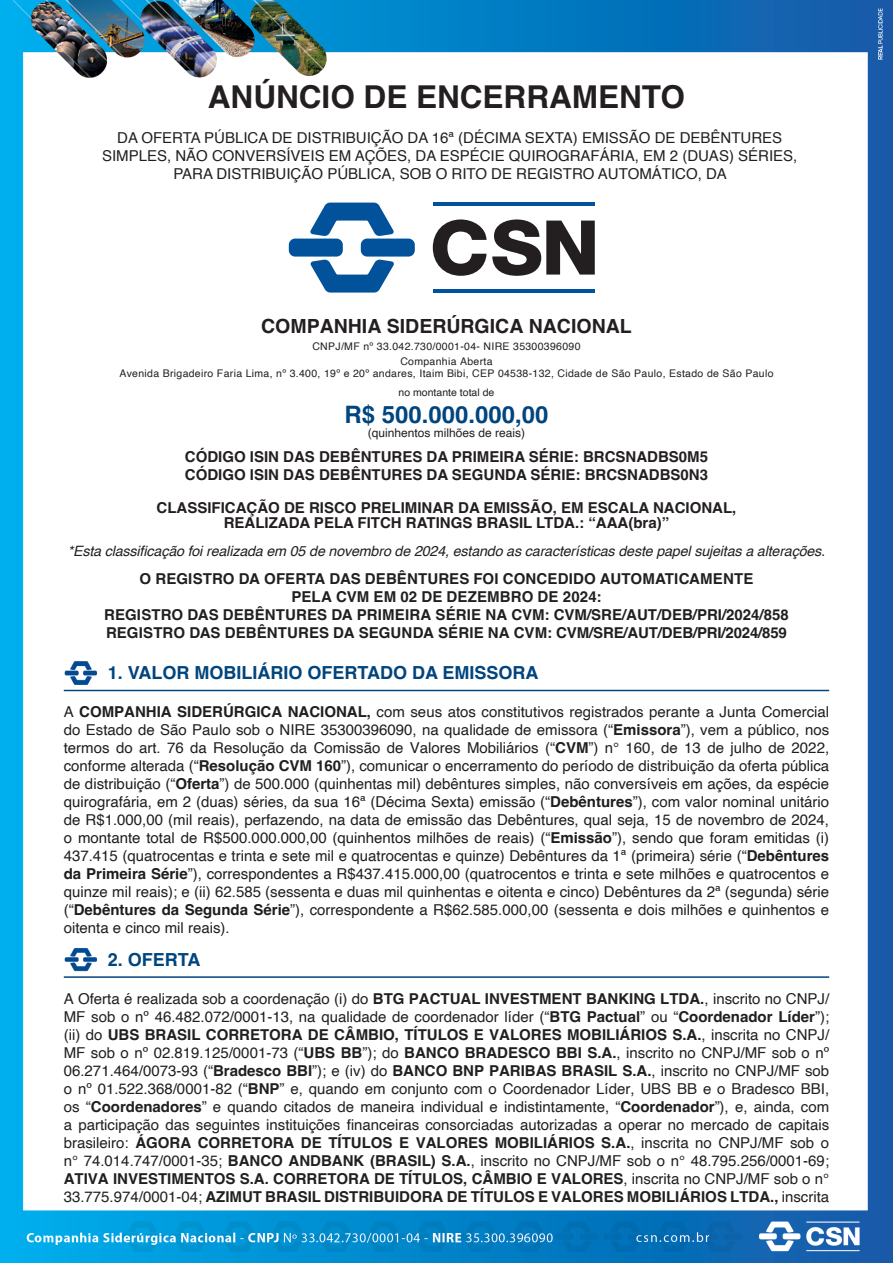
<style>
.page{position:relative;width:893px;height:1263px;background:#fff}
.page>*{position:absolute;margin:0;border:0;box-sizing:border-box;transform-origin:0 0}
.t1{font:700 31.5px "Helvetica";color:#231f20}
.t2{font:700 24px "Helvetica";color:#01457e}
.t3{font:700 19.5px "Helvetica";color:#231f20}
.t4{font:700 18px "Helvetica";color:#01457e}
.t5{font:15px/18px "Helvetica";color:#211f1f;text-align:justify}
.t6{font:15px/18px "Helvetica";color:#201f1f;text-align:justify}
.t7{font:15px/18px "Helvetica";color:#221f1f;text-align:justify}
.t8{font:700 15px/18px "Helvetica";letter-spacing:.005em;color:#221f1f;text-align:center}
.t9{font:700 15px/15px "Helvetica";color:#231f20;text-align:center}
.t10{font:15px/18px "Helvetica";color:#231f20;text-align:center}
.t11{font:15px "Helvetica";color:#1f1e1e}
.t12{font:italic 14.25px "Helvetica";letter-spacing:-.01em;color:#231f20}
.t13{font:12px "Helvetica";color:#231f20}
.t14{font:10.5px/15px "Helvetica";letter-spacing:.03em;color:#231f20;text-align:center}
.t15{font:10.5px "Helvetica";color:#231f20}
.s1{font-weight:700}
.s2{color:#1f1e1e}
.s3{font-weight:700;color:#1f1e1e}
.s4{color:#231f20}
.s5{color:#221f1f}
</style>
<div class="page">
<img style="left:0;top:0;width:893px;height:1263px">
<hr style="left:64px;top:976px;width:765px;height:2px;background:#01457e">
<hr style="left:64px;top:690px;width:765px;height:1px;background:#01457e">
<svg style="left:878px;top:9px;width:5px;height:51px"></svg>
<svg style="left:433px;top:219px;width:53px;height:57px"></svg>
<svg style="left:492px;top:219px;width:103px;height:57px"></svg>
<hr style="left:433px;top:203px;width:162px;height:3px;background:#01529b">
<hr style="left:433px;top:290px;width:162px;height:3px;background:#01529b">
<div style="left:289px;top:239px;width:54px;height:18px;background:#01529b;border-radius:6px"></div>
<div style="left:361px;top:239px;width:54px;height:18px;background:#01529b;border-radius:6px"></div>
<svg style="left:310px;top:259px;width:84px;height:34px"></svg>
<svg style="left:310px;top:203px;width:84px;height:33px"></svg>
<img style="left:64px;top:659px;width:35px;height:26px">
<img style="left:64px;top:946px;width:35px;height:26px">
<h1 class="t1" style="left:208px;top:77px;width:479px">ANÚNCIO DE ENCERRAMENTO</h1>
<p class="t10" style="left:102px;top:129px;width:697px">DA OFERTA PÚBLICA DE DISTRIBUIÇÃO DA 16ª (DÉCIMA SEXTA) EMISSÃO DE DEBÊNTURES<br>SIMPLES, NÃO CONVERSÍVEIS EM AÇÕES, DA ESPÉCIE QUIROGRAFÁRIA, EM 2 (DUAS) SÉRIES,<br>PARA DISTRIBUIÇÃO PÚBLICA, SOB O RITO DE REGISTRO AUTOMÁTICO, DA</p>
<h3 class="t3" style="left:261px;top:314px;width:372px">COMPANHIA SIDERÚRGICA NACIONAL</h3>
<p class="t14" style="left:312px;top:339px;width:270px">CNPJ/MF nº 33.042.730/0001-04- NIRE 35300396090<br>Companhia Aberta</p>
<p class="t14" style="left:119px;top:366px;width:656px">Avenida Brigadeiro Faria Lima, nº 3.400, 19º e 20º andares, Itaim Bibi, CEP 04538-132, Cidade de São Paulo, Estado de São Paulo</p>
<p class="t15" style="left:399px;top:384px;width:97px">no montante total de</p>
<h2 class="t2" style="left:344px;top:400px;width:206px">R$ 500.000.000,00</h2>
<p class="t13" style="left:368px;top:423px;width:159px">(quinhentos milhões de reais)</p>
<p class="t9" style="left:185px;top:451px;width:525px">CÓDIGO ISIN DAS DEBÊNTURES DA PRIMEIRA SÉRIE: BRCSNADBS0M5</p>
<p class="t9" style="left:185px;top:469px;width:525px">CÓDIGO ISIN DAS DEBÊNTURES DA SEGUNDA SÉRIE: BRCSNADBS0N3</p>
<p class="t9" style="left:157px;top:502px;width:581px">CLASSIFICAÇÃO DE RISCO PRELIMINAR DA EMISSÃO, EM ESCALA NACIONAL,<br>REALIZADA PELA FITCH RATINGS BRASIL LTDA.: “AAA(bra)”</p>
<p class="t12" style="left:68px;top:540px;width:759px">*Esta classificação foi realizada em 05 de novembro de 2024, estando as características deste papel sujeitas a alterações.</p>
<p class="t8" style="left:104px;top:572px;width:686px">O REGISTRO DA OFERTA DAS DEBÊNTURES FOI CONCEDIDO AUTOMATICAMENTE<br>PELA CVM EM 02 DE DEZEMBRO DE 2024:<br>REGISTRO DAS DEBÊNTURES DA PRIMEIRA SÉRIE NA CVM: CVM/SRE/AUT/DEB/PRI/2024/858<br>REGISTRO DAS DEBÊNTURES DA SEGUNDA SÉRIE NA CVM: CVM/SRE/AUT/DEB/PRI/2024/859</p>
<h4 class="t4" style="left:108px;top:662px;width:432px">1. VALOR MOBILIÁRIO OFERTADO DA EMISSORA</h4>
<p class="t6" style="left:64px;top:703px;width:767px">A <span class="s1">COMPANHIA SIDERÚRGICA NACIONAL,</span> com seus atos constitutivos registrados perante a Junta Comercial do Estado de São Paulo sob o NIRE 35300396090, na qualidade de emissora (“<span class="s1">Emissora</span>”), vem a público, nos termos do art. 76 da Resolução da Comissão de Valores Mobiliários (“<span class="s1">CVM</span>”) n° 160, de 13 de julho de 2022, conforme alterada (“<span class="s1">Resolução CVM 160</span>”), comunicar o encerramento do período de distribuição da oferta pública de distribuição (“<span class="s1">Oferta</span>”) <span class="s2">de 500.000 (quinhentas mil) debêntures simples, não conversíveis em ações, da espécie quirografária, em 2 (duas) séries, da sua 16ª (Décima Sexta) emissão (“</span><span class="s3">Debêntures</span><span class="s2">”), com valor nominal unitário de R$1.000,00 (mil reais), perfazendo, na data de emissão das Debêntures, qual seja, 15 de novembro de 2024,</span></p>
<p class="t11" style="left:64px;top:826px;width:767px">o montante total de R$500.000.000,00 (quinhentos milhões de reais) (“<span class="s1">Emissão</span>”), sendo que foram emitidas (i)</p>
<p class="t7" style="left:64px;top:847px;width:767px">437.415 (quatrocentas e trinta e sete mil e quatrocentas e quinze) <span class="s2">Debêntures da 1ª (primeira) série (“</span><span class="s3">Debêntures da Primeira Série</span><span class="s2">”), correspondentes a R$</span>437.415.000,00 (quatrocentos e trinta e sete milhões e quatrocentos e quinze mil reais)<span class="s2">; e (ii)</span> <span class="s4">62.585 (sessenta e duas mil quinhentas e oitenta e cinco)</span> <span class="s2">Debêntures da 2ª (segunda) série (“</span><span class="s3">Debêntures da Segunda Série</span><span class="s2">”), correspondente a R$</span>62.585.000,00 (sessenta e dois milhões e quinhentos e oitenta e cinco mil reais)<span class="s2">.</span></p>
<h4 class="t4" style="left:108px;top:949px;width:94px">2. OFERTA</h4>
<p class="t5" style="left:64px;top:990px;width:767px"><span class="s5">A Oferta é realizada sob a coordenação</span> (i) do <span class="s1">BTG PACTUAL INVESTMENT BANKING LTDA.</span>, inscrito no CNPJ/<br>MF sob o nº 46.482.072/0001-13, na qualidade de coordenador líder (“<span class="s1">BTG Pactual</span>” ou “<span class="s1">Coordenador Líder</span>”);</p>
<p class="t5" style="left:64px;top:1026px;width:767px">(ii) do <span class="s1">UBS BRASIL CORRETORA DE CÂMBIO, TÍTULOS E VALORES MOBILIÁRIOS S.A.</span>, inscrita no CNPJ/ MF sob o nº 02.819.125/0001-73 (“<span class="s1">UBS BB</span>”); do <span class="s1">BANCO BRADESCO BBI S.A.</span>, inscrito no CNPJ/MF sob o nº 06.271.464/0073-93 (“<span class="s1">Bradesco BBI</span>”); e (iv) do <span class="s1">BANCO BNP PARIBAS BRASIL S.A.</span>, inscrito no CNPJ/MF sob</p>
<p class="t5" style="left:64px;top:1080px;width:767px">o nº 01.522.368/0001-82 (“<span class="s1">BNP</span>” e, quando em conjunto com o Coordenador Líder, UBS BB e o Bradesco BBI, os “<span class="s1">Coordenadores</span>” e quando citados de maneira individual e indistintamente, “<span class="s1">Coordenador</span>”), e, ainda, com a participação das seguintes instituições financeiras consorciadas autorizadas a operar no mercado de capitais brasileiro: <span class="s1">ÁGORA CORRETORA DE TÍTULOS E VALORES MOBILIÁRIOS S.A.</span>, inscrita no CNPJ/MF sob o n° 74.014.747/0001-35; <span class="s1">BANCO ANDBANK (BRASIL) S.A.</span>, inscrito no CNPJ/MF sob o n° 48.795.256/0001-69; <span class="s1">ATIVA INVESTIMENTOS S.A. CORRETORA DE TÍTULOS, CÂMBIO E VALORES</span>, inscrita no CNPJ/MF sob o n° 33.775.974/0001-04; <span class="s1">AZIMUT BRASIL DISTRIBUIDORA DE TÍTULOS E VALORES MOBILIÁRIOS LTDA.,</span> inscrita</p>
</div>
